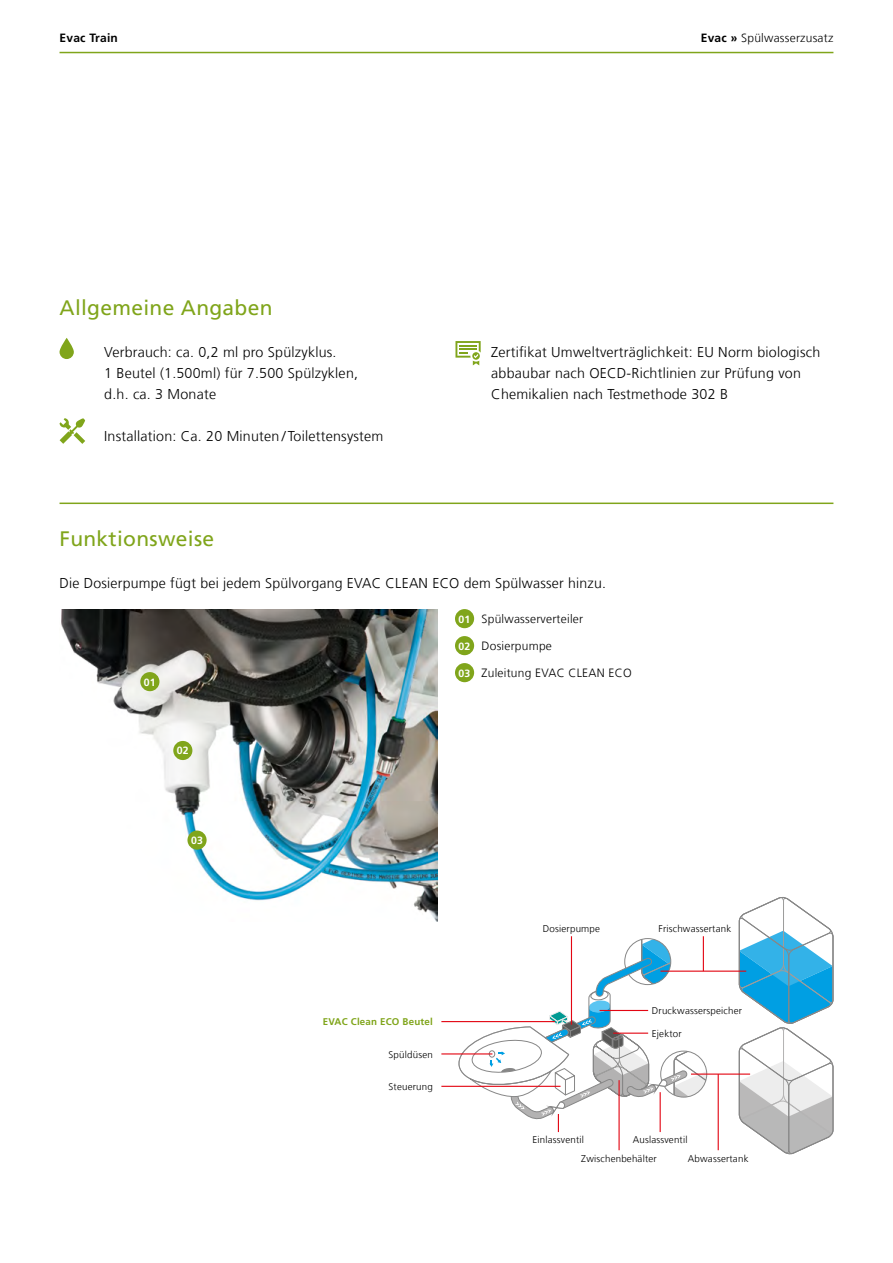
<style>
.page{position:relative;width:893px;height:1263px;background:#fff}
.page>*{position:absolute;margin:0;border:0;box-sizing:border-box;transform-origin:0 0}
.t1{font:21px "Frutiger LT Com";letter-spacing:.015em;color:#80a51b}
.t2{font:300 14.25px/21px "Frutiger LT Com";letter-spacing:.015em;color:#000}
.t3{font:300 12px "Frutiger LT Com";letter-spacing:.02em;color:#000}
.t4{font:700 12px "Frutiger LT Com";letter-spacing:.02em;color:#000}
.t5{font:700 10.5px "Frutiger LT Com";color:#fff}
.t6{font:300 9.75px/19.8px "Frutiger LT Com";letter-spacing:.02em;color:#000}
.t7{font:700 9.75px "Frutiger LT Com";letter-spacing:.02em;color:#80a51b}
.s1{font-weight:700}
.s2{font-weight:700;font-size:10.5px;color:#fff}
</style>
<div class="page">
<hr style="left:60px;top:52px;width:773px;height:1px;background:#80a51b">
<hr style="left:60px;top:503px;width:773px;height:1px;background:#80a51b">
<svg style="left:455px;top:341px;width:26px;height:24px"></svg>
<svg style="left:60px;top:338px;width:14px;height:21px"></svg>
<svg style="left:60px;top:418px;width:25px;height:26px"></svg>
<div style="left:455px;top:609px;width:19px;height:19px;background:#80a51b;border-radius:50%"></div>
<div style="left:455px;top:636px;width:19px;height:19px;background:#80a51b;border-radius:50%"></div>
<div style="left:455px;top:663px;width:19px;height:19px;background:#80a51b;border-radius:50%"></div>
<svg style="left:738px;top:897px;width:96px;height:258px"></svg>
<hr style="left:718px;top:1074px;width:1px;height:76px;background:#e30613">
<hr style="left:703px;top:936px;width:1px;height:35px;background:#e30613">
<hr style="left:618px;top:1080px;width:2px;height:70px;background:#e30613">
<hr style="left:660px;top:970px;width:86px;height:2px;background:#e30613">
<hr style="left:691px;top:1073px;width:59px;height:2px;background:#e30613">
<hr style="left:441px;top:1053px;width:51px;height:1px;background:#e30613">
<hr style="left:441px;top:1086px;width:119px;height:1px;background:#e30613">
<svg style="left:456px;top:938px;width:251px;height:194px"></svg>
<hr style="left:441px;top:1021px;width:114px;height:1px;background:#e30613">
<hr style="left:571px;top:936px;width:1px;height:89px;background:#e30613">
<img style="left:61px;top:609px;width:377px;height:312px">
<div style="left:140px;top:672px;width:19px;height:19px;background:#80a51b;border-radius:50%"></div>
<div style="left:173px;top:741px;width:19px;height:19px;background:#80a51b;border-radius:50%"></div>
<div style="left:187px;top:830px;width:20px;height:20px;background:#80a51b;border-radius:50%"></div>
<p class="t4" style="left:60px;top:31px;width:60px">Evac Train</p>
<p class="t3" style="left:701px;top:31px;width:134px"><span class="s1">Evac »</span> Spülwasserzusatz</p>
<h1 class="t1" style="left:60px;top:296px;width:215px">Allgemeine Angaben</h1>
<p class="t2" style="left:104px;top:342px;width:255px">Verbrauch: ca. 0,2 ml pro Spülzyklus.<br>1 Beutel (1.500ml) für 7.500 Spülzyklen, d.h. ca. 3 Monate</p>
<p class="t2" style="left:104px;top:426px;width:281px">Installation: Ca. 20 Minuten / Toilettensystem</p>
<h1 class="t1" style="left:60px;top:526px;width:156px">Funktionsweise</h1>
<p class="t2" style="left:491px;top:342px;width:330px">Zertifikat Umweltverträglichkeit: EU Norm biologisch abbaubar nach OECD-Richtlinien zur Prüfung von<br>Chemikalien nach Testmethode 302 B</p>
<p class="t2" style="left:60px;top:573px;width:548px">Die Dosierpumpe fügt bei jedem Spülvorgang EVAC CLEAN ECO dem Spülwasser hinzu.</p>
<p class="t3" style="left:459px;top:612px;width:126px"><span class="s2">01</span> Spülwasserverteiler</p>
<p class="t3" style="left:459px;top:639px;width:95px"><span class="s2">02</span> Dosierpumpe</p>
<p class="t3" style="left:459px;top:666px;width:175px"><span class="s2">03</span> Zuleitung EVAC CLEAN ECO</p>
<p class="t5" style="left:144px;top:676px;width:13px">01</p>
<p class="t5" style="left:177px;top:745px;width:13px">02</p>
<p class="t5" style="left:191px;top:834px;width:13px">03</p>
<p class="t7" style="left:323px;top:1016px;width:111px">EVAC Clean ECO Beutel</p>
<p class="t6" style="left:388px;top:1044px;width:46px">Spüldüsen</p>
<p class="t6" style="left:388px;top:1077px;width:46px">Steuerung</p>
<p class="t6" style="left:543px;top:919px;width:59px">Dosierpumpe</p>
<p class="t6" style="left:658px;top:919px;width:74px">Frischwassertank</p>
<p class="t6" style="left:652px;top:1001px;width:92px">Druckwasserspeicher</p>
<p class="t6" style="left:652px;top:1023px;width:31px">Ejektor</p>
<p class="t6" style="left:532px;top:1129px;width:53px">Einlassventil</p>
<p class="t6" style="left:581px;top:1129px;width:108px;text-indent:51px">Auslassventil<br>Zwischenbehälter</p>
<p class="t6" style="left:688px;top:1149px;width:62px">Abwassertank</p>
</div>
